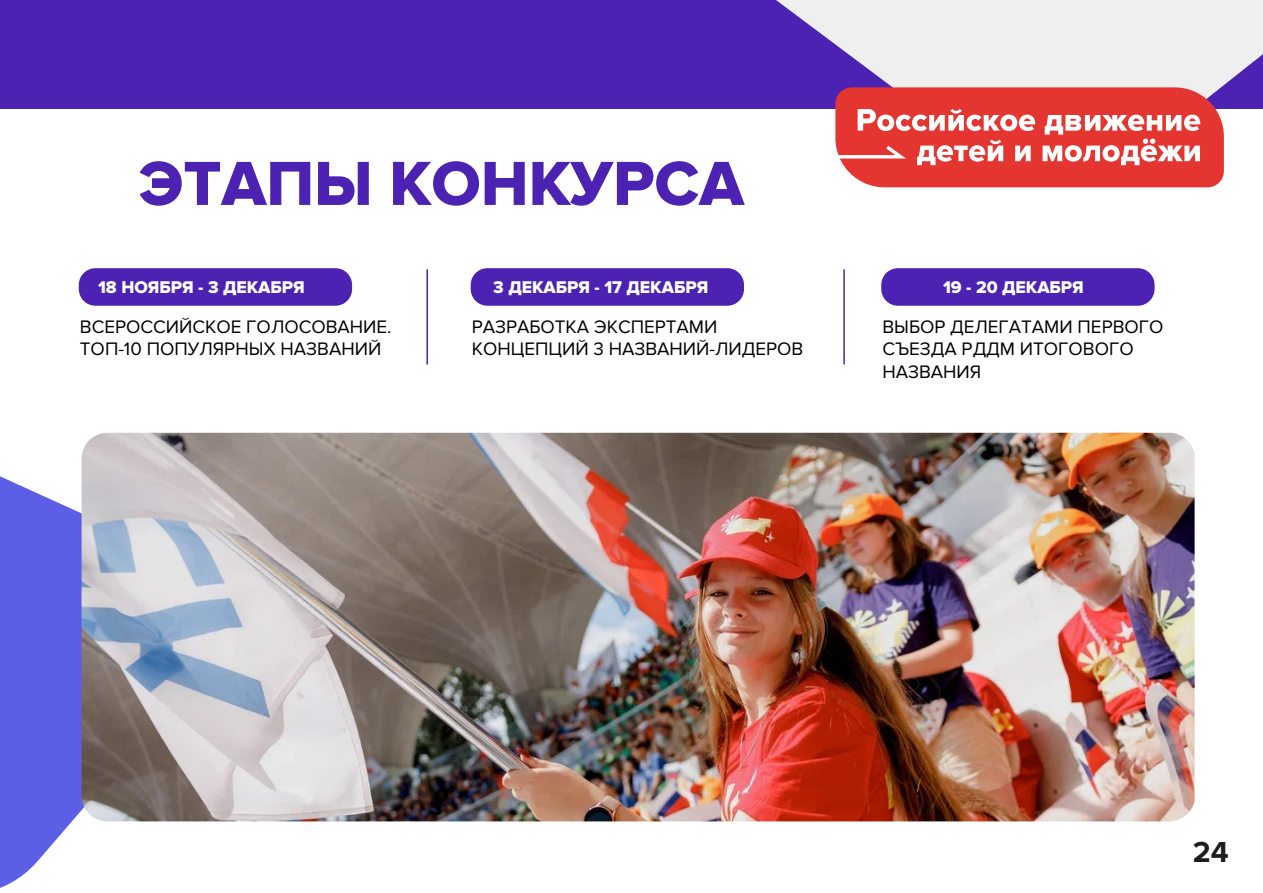
<style>
.page{position:relative;width:1263px;height:893px;background:#fff}
.page>*{position:absolute;margin:0;border:0;box-sizing:border-box;transform-origin:0 0}
.t1{font:64.5px "Proxima Nova Extrabld";color:#4c22b2}
.t2{font:700 30px "Proxima Nova";color:#1d1d1b}
.t3{font:18.75px/22.5px "Proxima Nova";color:#000}
.t4{font:17.55px "Proxima Nova Extrabld";color:#fff}
</style>
<div class="page">
<svg style="left:0;top:455px;width:218px;height:433px;fill:#5c5ee5"></svg>
<div style="left:0;top:0;width:1263px;height:108px;background:#4c22b2"></div>
<svg style="left:748px;top:0;width:515px;height:188px;fill:#efefef"></svg>
<svg style="left:835px;top:87px;width:389px;height:100px"></svg>
<div style="left:79px;top:268px;width:273px;height:38px;background:#4c22b2;border-radius:17px"></div>
<div style="left:471px;top:268px;width:273px;height:38px;background:#4c22b2;border-radius:17px"></div>
<div style="left:881px;top:268px;width:273px;height:38px;background:#4c22b2;border-radius:17px"></div>
<hr style="left:426px;top:269px;width:2px;height:95px;background:#4c22b2">
<hr style="left:843px;top:269px;width:2px;height:95px;background:#4c22b2">
<img style="left:82px;top:433px;width:1112px;height:388px">
<h1 class="t1" style="left:139px;top:146px;width:607px">ЭТАПЫ КОНКУРСА</h1>
<p class="t4" style="left:98px;top:277px;width:208px">18 НОЯБРЯ - 3 ДЕКАБРЯ</p>
<p class="t3" style="left:80px;top:316px;width:313px">ВСЕРОССИЙСКОЕ ГОЛОСОВАНИЕ.<br>ТОП-10 ПОПУЛЯРНЫХ НАЗВАНИЙ</p>
<p class="t4" style="left:493px;top:277px;width:216px">3 ДЕКАБРЯ - 17 ДЕКАБРЯ</p>
<p class="t3" style="left:472px;top:316px;width:333px">РАЗРАБОТКА ЭКСПЕРТАМИ<br>КОНЦЕПЦИЙ 3 НАЗВАНИЙ-ЛИДЕРОВ</p>
<p class="t4" style="left:943px;top:277px;width:142px">19 - 20 ДЕКАБРЯ</p>
<p class="t3" style="left:882px;top:316px;width:283px">ВЫБОР ДЕЛЕГАТАМИ ПЕРВОГО<br>СЪЕЗДА РДДМ ИТОГОВОГО<br>НАЗВАНИЯ</p>
<h2 class="t2" style="left:1193px;top:835px;width:37px">24</h2>
</div>
